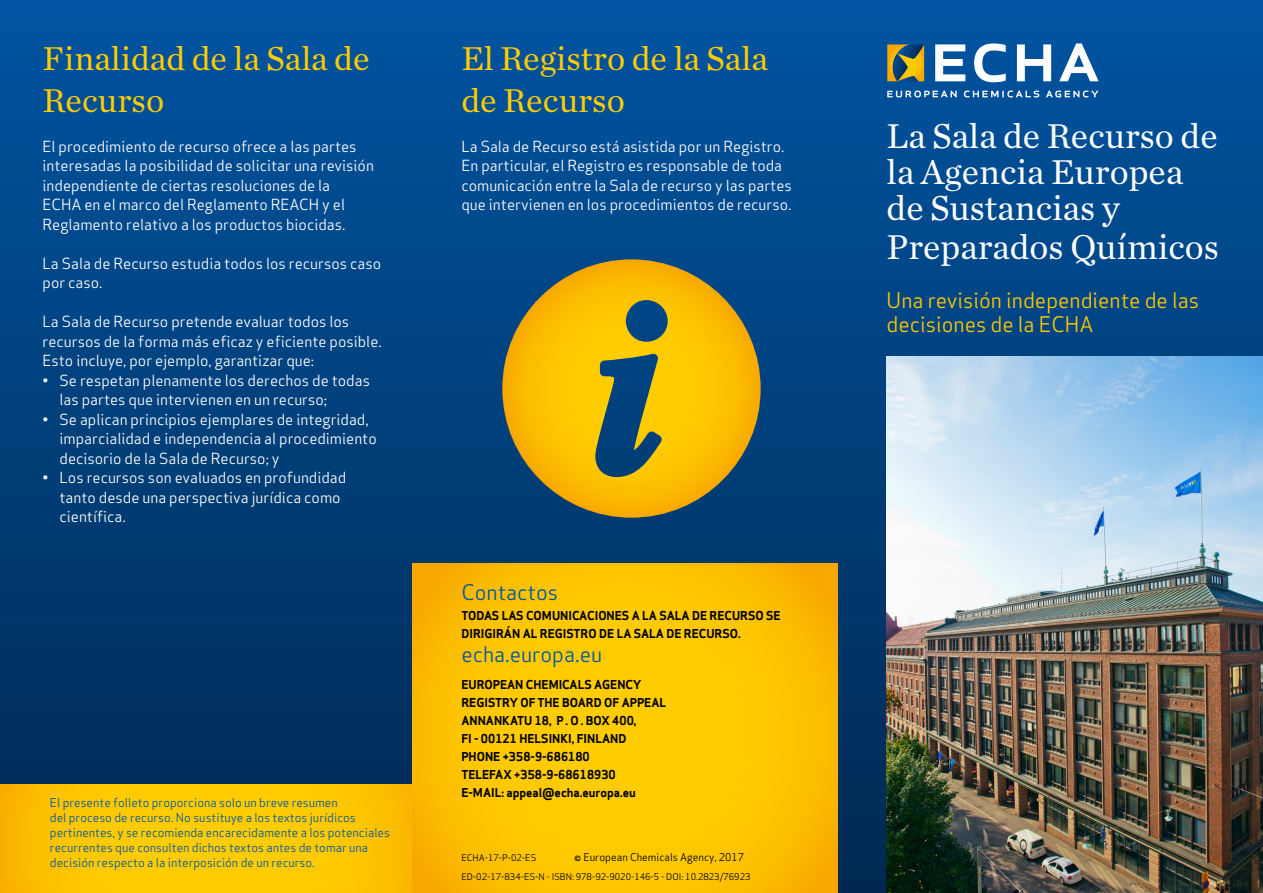
<style>
.page{position:relative;width:1263px;height:893px;background:#fff}
.page>*{position:absolute;margin:0;border:0;box-sizing:border-box;transform-origin:0 0}
.t1{font:36px/37px "Chronicle Text G1";color:#fff}
.t2{font:34.5px/41.4px "Chronicle Text G1";color:#fc0}
.t3{font:21px/24px "Apex Sans";color:#fc0}
.t4{font:21px "Apex Sans";color:#0056a4}
.t5{font:15px/19.5px "Apex Sans";color:#fff}
.t6{font:12px/15px "Apex Sans";color:#0056a4}
.t7{font:700 12px/18px "Apex Sans";color:#000}
.t8{font:10.5px "Apex Sans";color:#000}
.t9{font:9px "Apex Sans";color:#000}
</style>
<div class="page">
<div style="left:0;top:0;width:1263px;height:893px;background:linear-gradient(to bottom,#0055a2,#012850)"></div>
<img style="left:887px;top:357px;width:376px;height:536px">
<svg style="left:887px;top:91px;width:211px;height:6px"></svg>
<svg style="left:935px;top:43px;width:163px;height:39px"></svg>
<svg style="left:887px;top:44px;width:37px;height:37px"></svg>
<svg style="left:0;top:784px;width:412px;height:109px"></svg>
<svg style="left:412px;top:563px;width:426px;height:330px"></svg>
<svg style="left:502px;top:259px;width:259px;height:259px"></svg>
<h2 class="t2" style="left:43px;top:36px;width:329px">Finalidad de la Sala de<br>Recurso</h2>
<p class="t5" style="left:43px;top:135px;width:333px">El procedimiento de recurso ofrece a las partes interesadas la posibilidad de solicitar una revisión independiente de ciertas resoluciones de la<br>ECHA en el marco del Reglamento REACH y el Reglamento relativo a los productos biocidas.</p>
<p class="t5" style="left:43px;top:252px;width:340px">La Sala de Recurso estudia todos los recursos caso por caso.</p>
<p class="t5" style="left:43px;top:310px;width:341px">La Sala de Recurso pretende evaluar todos los recursos de la forma más eficaz y eficiente posible.<br>Esto incluye, por ejemplo, garantizar que:</p>
<p class="t5" style="left:60px;top:369px;width:312px;text-indent:-17px">• Se respetan plenamente los derechos de todas las partes que intervienen en un recurso;</p>
<p class="t5" style="left:60px;top:408px;width:319px;text-indent:-17px">• Se aplican principios ejemplares de integridad, imparcialidad e independencia al procedimiento decisorio de la Sala de Recurso; y</p>
<p class="t5" style="left:60px;top:466px;width:288px;text-indent:-17px">• Los recursos son evaluados en profundidad tanto desde una perspectiva jurídica como científica.</p>
<p class="t6" style="left:50px;top:794px;width:341px">El presente folleto proporciona solo un breve resumen<br>del proceso de recurso. No sustituye a los textos jurídicos pertinentes, y se recomienda encarecidamente a los potenciales recurrentes que consulten dichos textos antes de tomar una decisión respecto a la interposición de un recurso.</p>
<h2 class="t2" style="left:461px;top:36px;width:308px">El Registro de la Sala de Recurso</h2>
<p class="t5" style="left:461px;top:135px;width:332px">La Sala de Recurso está asistida por un Registro.<br>En particular, el Registro es responsable de toda comunicación entre la Sala de recurso y las partes que intervienen en los procedimientos de recurso.</p>
<h3 class="t4" style="left:461px;top:575px;width:98px">Contactos</h3>
<p class="t7" style="left:461px;top:606px;width:321px">TODAS LAS COMUNICACIONES A LA SALA DE RECURSO SE<br>DIRIGIRÁN AL REGISTRO DE LA SALA DE RECURSO.</p>
<h3 class="t4" style="left:461px;top:637px;width:142px">echa.europa.eu</h3>
<p class="t7" style="left:461px;top:675px;width:206px">EUROPEAN CHEMICALS AGENCY<br>REGISTRY OF THE BOARD OF APPEAL<br>ANNANKATU 18, P . O . BOX 400,<br>FI - 00121 HELSINKI, FINLAND<br>PHONE +358-9-686180<br>TELEFAX +358-9-68618930<br>E-MAIL: appeal@echa.europa.eu</p>
<p class="t9" style="left:461px;top:850px;width:76px">ECHA-17-P-02-ES</p>
<p class="t8" style="left:574px;top:848px;width:172px">© European Chemicals Agency, 2017</p>
<p class="t9" style="left:461px;top:869px;width:291px">ED-02-17-834-ES-N - ISBN: 978-92-9020-146-5 - DOI: 10.2823/76923</p>
<h1 class="t1" style="left:887px;top:115px;width:334px">La Sala de Recurso de la Agencia Europea de Sustancias y<br>Preparados Químicos</h1>
<h3 class="t3" style="left:887px;top:286px;width:314px">Una revisión independiente de las decisiones de la ECHA</h3>
</div>
